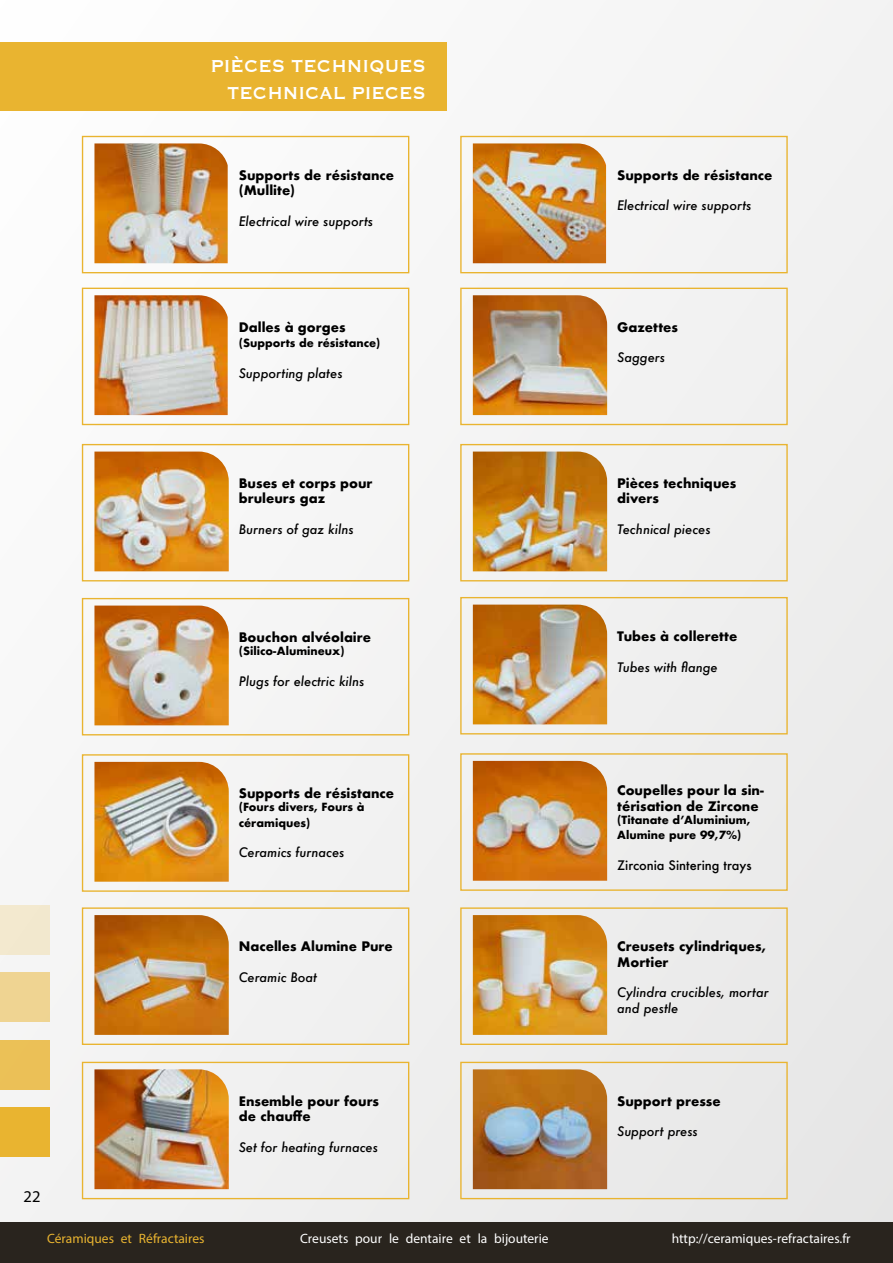
<style>
.page{position:relative;width:893px;height:1263px;background:#f2f2f2}
.page>*{position:absolute;margin:0;border:0;box-sizing:border-box;transform-origin:0 0}
.t1{font:22.5px/27px "Copperplate";color:#fff;text-align:right;scale:.89 1}
.t2{font:16.5px "Myriad Pro";color:#000}
.t3{font:13.5px "Myriad Pro";color:#fff}
.t4{font:13.5px "Myriad Pro";color:#e9b430}
.t5{font:700 12.75px/15.3px "Futura";color:#000}
.t6{font:italic 500 12.75px/15.3px "Futura";color:#000}
.t7{font:500 12.75px "Futura";color:#000}
.t8{font:700 10.95px/15.3px "Futura";color:#000}
</style>
<div class="page">
<div style="left:0;top:1222px;width:893px;height:41px;background:#29241e"></div>
<div style="left:82px;top:136px;width:327px;height:137px;border:1px solid #e9b430"></div>
<div style="left:82px;top:288px;width:327px;height:137px;border:1px solid #e9b430"></div>
<div style="left:82px;top:444px;width:327px;height:137px;border:1px solid #e9b430"></div>
<div style="left:82px;top:598px;width:327px;height:137px;border:1px solid #e9b430"></div>
<div style="left:82px;top:754px;width:327px;height:138px;border:1px solid #e9b430"></div>
<div style="left:82px;top:907px;width:327px;height:138px;border:1px solid #e9b430"></div>
<div style="left:460px;top:907px;width:328px;height:138px;border:1px solid #e9b430"></div>
<div style="left:460px;top:136px;width:328px;height:137px;border:1px solid #e9b430"></div>
<div style="left:460px;top:288px;width:328px;height:137px;border:1px solid #e9b430"></div>
<div style="left:460px;top:444px;width:328px;height:137px;border:1px solid #e9b430"></div>
<div style="left:460px;top:597px;width:328px;height:137px;border:1px solid #e9b430"></div>
<div style="left:460px;top:753px;width:328px;height:138px;border:1px solid #e9b430"></div>
<img style="left:94px;top:143px;width:134px;height:120px">
<img style="left:94px;top:295px;width:134px;height:120px">
<img style="left:94px;top:452px;width:135px;height:119px">
<img style="left:94px;top:605px;width:135px;height:120px">
<img style="left:94px;top:762px;width:135px;height:120px">
<img style="left:94px;top:915px;width:135px;height:120px">
<img style="left:473px;top:915px;width:134px;height:120px">
<img style="left:473px;top:143px;width:133px;height:120px">
<img style="left:473px;top:295px;width:134px;height:120px">
<img style="left:473px;top:452px;width:134px;height:119px">
<img style="left:473px;top:605px;width:134px;height:119px">
<img style="left:473px;top:761px;width:134px;height:120px">
<div style="left:0;top:1107px;width:50px;height:50px;background:#e9b430"></div>
<div style="left:0;top:1040px;width:50px;height:49px;background:#ebc057"></div>
<div style="left:0;top:972px;width:50px;height:50px;background:#efd492"></div>
<div style="left:0;top:905px;width:50px;height:50px;background:#f2e8ce"></div>
<div style="left:82px;top:1062px;width:327px;height:137px;border:1px solid #e9b430"></div>
<div style="left:460px;top:1062px;width:328px;height:137px;border:1px solid #e9b430"></div>
<img style="left:94px;top:1069px;width:135px;height:120px">
<img style="left:473px;top:1069px;width:134px;height:120px">
<div style="left:0;top:43px;width:446px;height:68px;background:#e9b430"></div>
<p class="t2" style="left:24px;top:1186px;width:18px">22</p>
<h1 class="t1" style="left:211px;top:51px;width:243px">PIÈCES TECHNIQUES<br>TECHNICAL PIECES</h1>
<p class="t5" style="left:239px;top:167px;width:157px">Supports de résistance (Mullite)</p>
<p class="t6" style="left:239px;top:213px;width:136px">Electrical wire supports</p>
<p class="t5" style="left:239px;top:319px;width:108px">Dalles à gorges</p>
<p class="t8" style="left:239px;top:335px;width:143px">(Supports de résistance)</p>
<p class="t6" style="left:239px;top:365px;width:105px">Supporting plates</p>
<p class="t5" style="left:239px;top:475px;width:135px">Buses et corps pour bruleurs gaz</p>
<p class="t6" style="left:239px;top:521px;width:116px">Burners of gaz kilns</p>
<p class="t5" style="left:239px;top:629px;width:134px">Bouchon alvéolaire</p>
<p class="t8" style="left:239px;top:643px;width:107px">(Silico-Alumineux)</p>
<p class="t6" style="left:239px;top:673px;width:127px">Plugs for electric kilns</p>
<p class="t5" style="left:239px;top:786px;width:157px">Supports de résistance</p>
<p class="t8" style="left:239px;top:799px;width:127px">(Fours divers, Fours à céramiques)</p>
<p class="t6" style="left:239px;top:845px;width:107px">Ceramics furnaces</p>
<p class="t5" style="left:239px;top:939px;width:156px">Nacelles Alumine Pure</p>
<p class="t6" style="left:239px;top:969px;width:80px">Ceramic Boat</p>
<p class="t5" style="left:239px;top:1093px;width:142px">Ensemble pour fours de chauffe</p>
<p class="t6" style="left:239px;top:1139px;width:141px">Set for heating furnaces</p>
<p class="t5" style="left:617px;top:167px;width:157px">Supports de résistance</p>
<p class="t6" style="left:617px;top:198px;width:136px">Electrical wire supports</p>
<p class="t5" style="left:617px;top:319px;width:62px">Gazettes</p>
<p class="t6" style="left:617px;top:350px;width:49px">Saggers</p>
<p class="t5" style="left:617px;top:475px;width:121px">Pièces techniques divers</p>
<p class="t6" style="left:617px;top:521px;width:95px">Technical pieces</p>
<p class="t5" style="left:617px;top:628px;width:122px">Tubes à collerette</p>
<p class="t6" style="left:617px;top:659px;width:102px">Tubes with flange</p>
<p class="t5" style="left:617px;top:783px;width:148px">Coupelles pour la sin&shy;térisation de Zircone</p>
<p class="t8" style="left:617px;top:812px;width:135px">(Titanate d’Aluminium,<br>Alumine pure 99,7%)</p>
<p class="t7" style="left:617px;top:856px;width:136px">Zirconia Sintering trays</p>
<p class="t5" style="left:617px;top:939px;width:150px">Creusets cylindriques,<br>Mortier</p>
<p class="t6" style="left:617px;top:985px;width:153px">Cylindra crucibles, mortar and pestle</p>
<p class="t5" style="left:617px;top:1093px;width:105px">Support presse</p>
<p class="t6" style="left:617px;top:1124px;width:82px">Support press</p>
<p class="t4" style="left:47px;top:1230px;width:159px">Céramiques et Réfractaires</p>
<p class="t3" style="left:300px;top:1230px;width:250px">Creusets pour le dentaire et la bijouterie</p>
<p class="t3" style="left:672px;top:1230px;width:180px">http://ceramiques-refractaires.fr</p>
</div>
